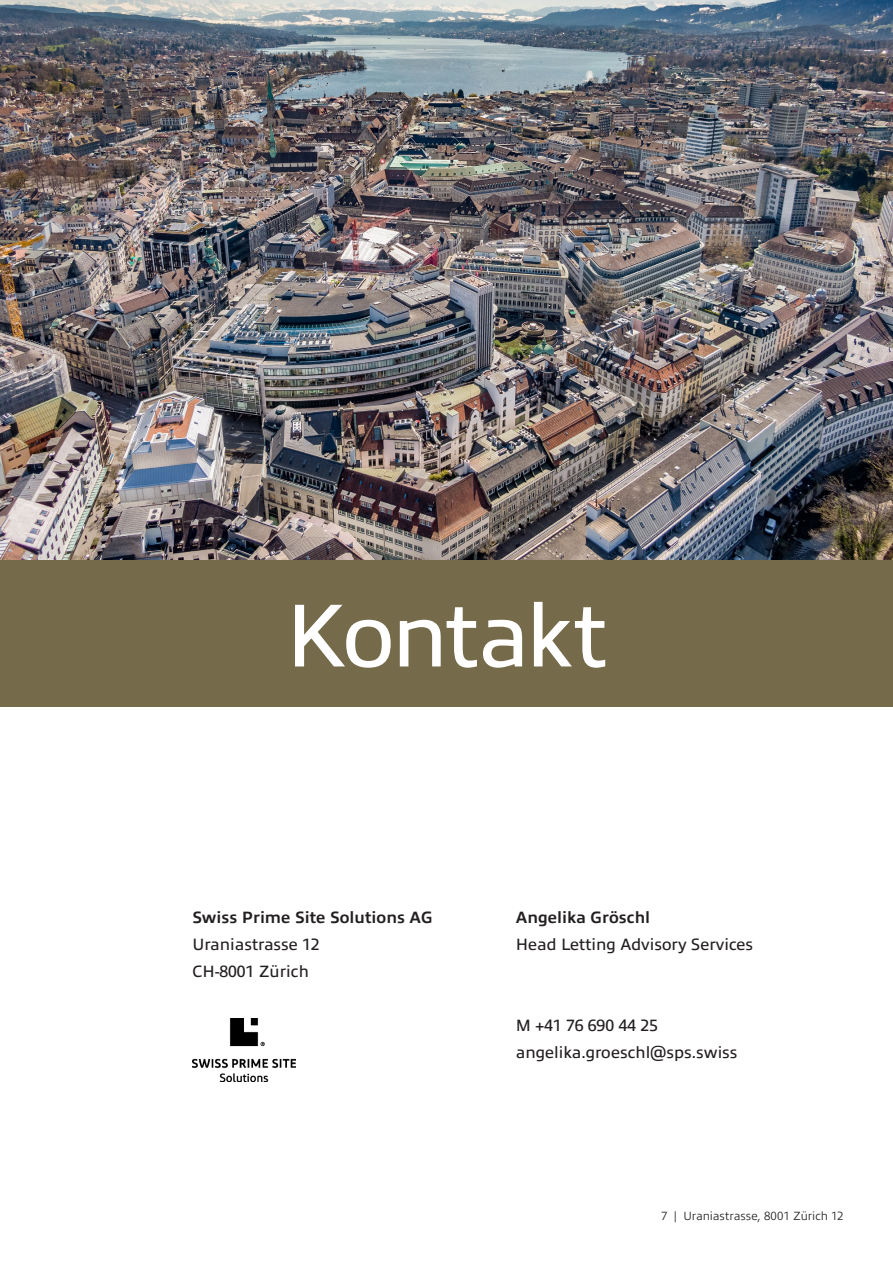
<style>
.page{position:relative;width:893px;height:1263px;background:#fff}
.page>*{position:absolute;margin:0;border:0;box-sizing:border-box;transform-origin:0 0}
.t1{font:90px "Allumi Std";letter-spacing:-.03em;color:#fff}
.t2{font:16.5px "Allumi Std";color:#231f20}
.t3{font:700 16.5px "Allumi Std";color:#231f20}
.t4{font:300 12px "Allumi Std";letter-spacing:-.01em;color:#231f20}
</style>
<div class="page">
<div style="left:0;top:560px;width:893px;height:147px;background:#756a49"></div>
<img style="left:0;top:0;width:893px;height:560px">
<img style="left:192px;top:1019px;width:104px;height:63px">
<p class="t1" style="left:285px;top:587px;width:324px">Kontakt</p>
<p class="t3" style="left:192px;top:908px;width:242px">Swiss Prime Site Solutions AG</p>
<p class="t2" style="left:192px;top:935px;width:129px">Uraniastrasse 12</p>
<p class="t2" style="left:192px;top:962px;width:118px">CH-8001 Zürich</p>
<p class="t3" style="left:516px;top:908px;width:136px">Angelika Gröschl</p>
<p class="t2" style="left:516px;top:935px;width:239px">Head Letting Advisory Services</p>
<p class="t2" style="left:516px;top:1016px;width:144px">M +41 76 690 44 25</p>
<p class="t2" style="left:516px;top:1043px;width:223px">angelika.groeschl@sps.swiss</p>
<p class="t4" style="left:661px;top:1210px;width:184px">7 | Uraniastrasse, 8001 Zürich 12</p>
</div>
